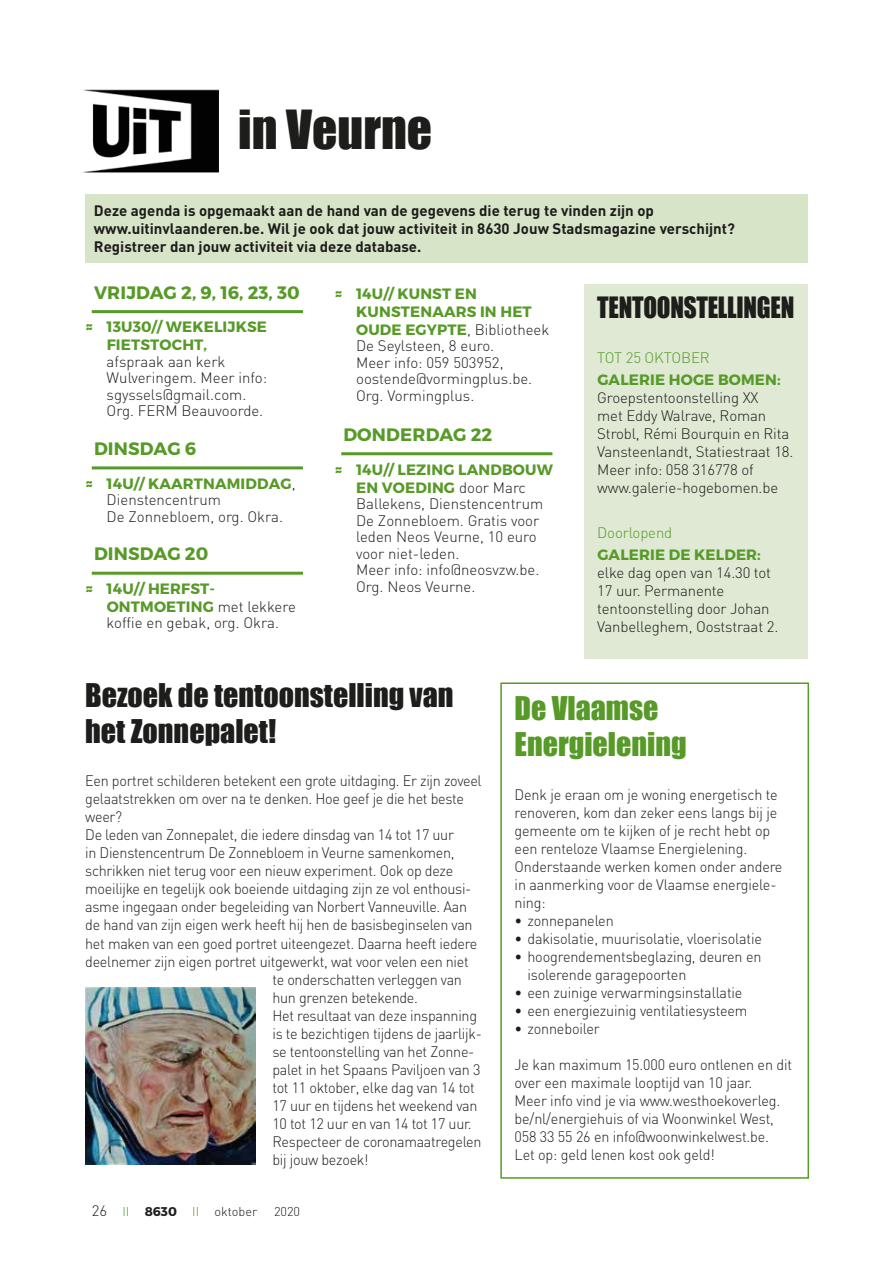
<style>
.page{position:relative;width:893px;height:1263px;background:#fff}
.page>*{position:absolute;margin:0;border:0;box-sizing:border-box;transform-origin:0 0}
.t1{font:49.5px "Impact";color:#1d1d1b}
.t2{font:30px/36px "Impact";color:#1d1d1b}
.t3{font:30px/36px "Impact";color:#579a28}
.t4{font:27px "Impact";letter-spacing:-.01em;color:#1d1d1b;scale:.93 1}
.t5{font:700 18px "Montserrat";letter-spacing:.01em;color:#579a28}
.t6{font:300 15px/18px "DIN";letter-spacing:-.015em;color:#1d1d1b;scale:.96 1}
.t7{font:300 15px/16.5px "DIN";letter-spacing:-.015em;color:#1d1d1b}
.t8{font:700 15px/18px "DIN";color:#1d1d1b}
.t9{font:700 15px/18px "Montserrat";letter-spacing:.01em;color:#579a28}
.t10{font:300 15px "DIN";letter-spacing:-.01em;color:#579a28}
.t11{font:300 12.75px "DIN";color:#1d1d1b}
.s1{font-family:"DIN";font-weight:300;color:#1d1d1b}
.s2{font-family:"Montserrat";font-weight:700;color:#579a28}
.s3{font-size:15px}
.s4{color:#579a28}
.s5{font-family:"Montserrat";font-weight:700}
</style>
<div class="page">
<img style="left:83px;top:90px;width:135px;height:82px">
<hr style="left:92px;top:310px;width:211px;height:3px;background:#579a28">
<hr style="left:92px;top:466px;width:211px;height:3px;background:#579a28">
<hr style="left:92px;top:572px;width:211px;height:3px;background:#579a28">
<hr style="left:341px;top:452px;width:211px;height:3px;background:#579a28">
<div style="left:85px;top:195px;width:723px;height:68px;background:#d7e4c8"></div>
<div style="left:584px;top:284px;width:224px;height:375px;background:#dfe9d4"></div>
<img style="left:85px;top:988px;width:170px;height:177px">
<div style="left:500px;top:682px;width:309px;height:497px;border:2px solid #579a28"></div>
<h1 class="t1" style="left:238px;top:91px;width:196px">in Veurne</h1>
<p class="t8" style="left:94px;top:200px;width:643px">Deze agenda is opgemaakt aan de hand van de gegevens die terug te vinden zijn op www.uitinvlaanderen.be. Wil je ook dat jouw activiteit in 8630 Jouw Stadsmagazine verschijnt?<br>Registreer dan jouw activiteit via deze database.</p>
<p class="t5" style="left:94px;top:281px;width:207px">VRIJDAG 2, 9, 16, 23, 30</p>
<p class="t9" style="left:107px;top:318px;width:162px;text-indent:-21px">≈ 13U30// WEKELIJKSE<br>FIETSTOCHT,</p>
<p class="t7" style="left:107px;top:353px;width:162px">afspraak aan kerk<br>Wulveringem. Meer info: sgyssels@gmail.com.<br>Org. FERM Beauvoorde.</p>
<p class="t5" style="left:94px;top:437px;width:104px">DINSDAG 6</p>
<p class="t9" style="left:85px;top:475px;width:212px">≈ 14U// KAARTNAMIDDAG<span class="s1">,</span></p>
<p class="t7" style="left:107px;top:491px;width:178px">Dienstencentrum<br>De Zonnebloem, org. Okra.</p>
<p class="t5" style="left:94px;top:543px;width:116px">DINSDAG 20</p>
<p class="t9" style="left:107px;top:580px;width:191px;text-indent:-21px">≈ 14U// HERFST-<br>ONTMOETING <span class="s1">met lekkere</span></p>
<p class="t7" style="left:107px;top:615px;width:174px">koffie en gebak, org. Okra.</p>
<p class="t9" style="left:356px;top:285px;width:177px;text-indent:-21px">≈ 14U// KUNST EN<br>KUNSTENAARS IN HET</p>
<p class="t7" style="left:356px;top:321px;width:195px"><span class="s2">OUDE EGYPTE</span>, Bibliotheek<br>De Seylsteen, 8 euro.<br>Meer info: 059 503952, oostende@vormingplus.be.<br>Org. Vormingplus.</p>
<p class="t5" style="left:343px;top:423px;width:150px">DONDERDAG 22</p>
<p class="t9" style="left:335px;top:460px;width:219px;text-align:center">≈ 14U// LEZING LANDBOUW<br>EN VOEDING <span class="s1">door Marc</span></p>
<p class="t7" style="left:356px;top:495px;width:189px">Ballekens, Dienstencentrum<br>De Zonnebloem. Gratis voor leden Neos Veurne, 10 euro voor niet-leden.<br>Meer info: info@neosvzw.be.<br>Org. Neos Veurne.</p>
<h3 class="t4" style="left:597px;top:287px;width:213px">TENTOONSTELLINGEN</h3>
<p class="t10" style="left:597px;top:348px;width:114px">TOT 25 OKTOBER</p>
<p class="t9" style="left:597px;top:371px;width:185px">GALERIE HOGE BOMEN:</p>
<p class="t7" style="left:597px;top:388px;width:198px;line-height:18px">Groepstentoonstelling XX<br>met Eddy Walrave, Roman<br>Strobl, Rémi Bourquin en Rita<br>Vansteenlandt, Statiestraat 18.<br>Meer info: 058 316778 of www.galerie-hogebomen.be</p>
<p class="t10" style="left:597px;top:523px;width:77px">Doorlopend</p>
<p class="t9" style="left:597px;top:546px;width:165px">GALERIE DE KELDER:</p>
<p class="t7" style="left:597px;top:563px;width:182px;line-height:18px">elke dag open van 14.30 tot<br>17 uur. Permanente tentoonstelling door Johan<br>Vanbelleghem, Ooststraat 2.</p>
<h2 class="t2" style="left:85px;top:676px;width:370px">Bezoek de tentoonstelling van het Zonnepalet!</h2>
<p class="t6" style="left:85px;top:772px;width:415px">Een portret schilderen betekent een grote uitdaging. Er zijn zoveel</p>
<p class="t6" style="left:85px;top:790px;width:396px">gelaatstrekken om over na te denken. Hoe geef je die het beste</p>
<p class="t6" style="left:85px;top:808px;width:40px">weer?</p>
<p class="t6" style="left:85px;top:826px;width:386px">De leden van Zonnepalet, die iedere dinsdag van 14 tot 17 uur</p>
<p class="t6" style="left:85px;top:844px;width:386px">in Dienstencentrum De Zonnebloem in Veurne samenkomen,</p>
<p class="t6" style="left:85px;top:862px;width:385px">schrikken niet terug voor een nieuw experiment. Ook op deze</p>
<p class="t6" style="left:85px;top:880px;width:404px">moeilijke en tegelijk ook boeiende uitdaging zijn ze vol enthousi-</p>
<p class="t6" style="left:85px;top:898px;width:399px">asme ingegaan onder begeleiding van Norbert Vanneuville. Aan</p>
<p class="t6" style="left:85px;top:916px;width:405px">de hand van zijn eigen werk heeft hij hen de basisbeginselen van</p>
<p class="t6" style="left:85px;top:934px;width:410px">het maken van een goed portret uiteengezet. Daarna heeft iedere</p>
<p class="t6" style="left:85px;top:952px;width:401px">deelnemer zijn eigen portret uitgewerkt, wat voor velen een niet</p>
<p class="t6" style="left:272px;top:970px;width:199px">te onderschatten verleggen van</p>
<p class="t6" style="left:272px;top:988px;width:153px">hun grenzen betekende.</p>
<p class="t6" style="left:272px;top:1006px;width:215px">Het resultaat van deze inspanning</p>
<p class="t6" style="left:272px;top:1024px;width:220px">is te bezichtigen tijdens de jaarlijk-</p>
<p class="t6" style="left:272px;top:1042px;width:212px">se tentoonstelling van het Zonne-</p>
<p class="t6" style="left:272px;top:1060px;width:218px">palet in het Spaans Paviljoen van 3</p>
<p class="t6" style="left:272px;top:1078px;width:212px">tot 11 oktober, elke dag van 14 tot</p>
<p class="t6" style="left:272px;top:1096px;width:215px">17 uur en tijdens het weekend van</p>
<p class="t6" style="left:272px;top:1114px;width:209px">10 tot 12 uur en van 14 tot 17 uur.</p>
<p class="t6" style="left:272px;top:1132px;width:219px">Respecteer de coronamaatregelen</p>
<p class="t6" style="left:272px;top:1150px;width:102px">bij jouw bezoek!</p>
<p class="t11" style="left:92px;top:1203px;width:167px"><span class="s3">26</span> <span class="s4">II</span> <span class="s5">8630</span> <span class="s4">II</span> oktober</p>
<p class="t11" style="left:274px;top:1203px;width:28px">2020</p>
<h2 class="t3" style="left:515px;top:690px;width:174px">De Vlaamse<br>Energielening</h2>
<p class="t6" style="left:515px;top:785px;width:281px">Denk je eraan om je woning energetisch te renoveren, kom dan zeker eens langs bij je gemeente om te kijken of je recht hebt op een renteloze Vlaamse Energielening.<br>Onderstaande werken komen onder andere in aanmerking voor de Vlaamse energiele&shy;ning:</p>
<p class="t6" style="left:515px;top:911px;width:105px">• zonnepanelen</p>
<p class="t6" style="left:515px;top:929px;width:259px">• dakisolatie, muurisolatie, vloerisolatie</p>
<p class="t6" style="left:527px;top:947px;width:245px;text-indent:-13px">• hoogrendementsbeglazing, deuren en isolerende garagepoorten</p>
<p class="t6" style="left:515px;top:983px;width:239px">• een zuinige verwarmingsinstallatie</p>
<p class="t6" style="left:515px;top:1001px;width:244px">• een energiezuinig ventilatiesysteem</p>
<p class="t6" style="left:515px;top:1019px;width:90px">• zonneboiler</p>
<p class="t6" style="left:515px;top:1055px;width:291px">Je kan maximum 15.000 euro ontlenen en dit over een maximale looptijd van 10 jaar.<br>Meer info vind je via www.westhoekoverleg. be/nl/energiehuis of via Woonwinkel West, 058 33 55 26 en info@woonwinkelwest.be.<br>Let op: geld lenen kost ook geld!</p>
</div>
